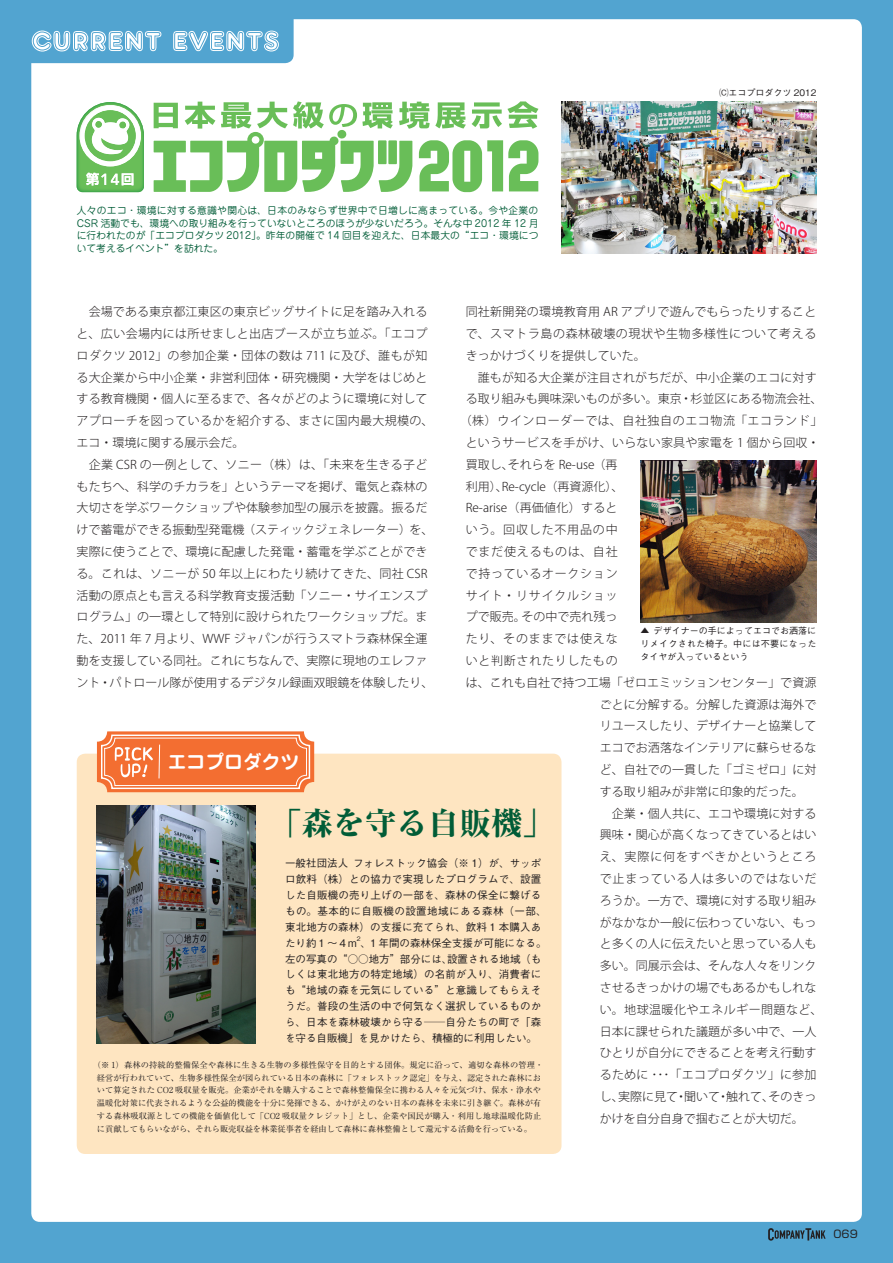
<style>
.page{position:relative;width:893px;height:1263px;background:#52a4d0}
.page>*{position:absolute;margin:0;border:0;box-sizing:border-box;transform-origin:0 0}
.t1{font:800 31.5px "Ryumin Pro";color:#015c37}
.t2{font:700 18.75px "Jun 501 Pro";color:#fff}
.t3{font:300 12px/21.8px "Koz Go Pro";letter-spacing:.01em;color:#231f20}
.t4{font:300 12px "Koz Go Pro";letter-spacing:.065em;color:#231f20}
.t5{font:300 12px "Koz Go Pro";letter-spacing:.045em;color:#231f20}
.t6{font:300 12px "Koz Go Pro";letter-spacing:.06em;color:#231f20}
.t7{font:10.65px "Shin Go Pro";color:#231f20}
.t8{font:500 10.5px/15.9px "Gothic BBB Pro";letter-spacing:.02em;color:#231f20}
.t9{font:9.75px/12.8px "Jun 201 Pro";letter-spacing:.01em;color:#015c37;text-align:justify}
.t10{font:500 9px/12.8px "Gothic BBB Pro";letter-spacing:.005em;color:#231f20;text-align:justify}
.t11{font:8.25px/12.8px "Ryumin Pro";letter-spacing:-.005em;color:#231f20}
.t12{font:500 6.15px "Gothic BBB Pro";color:#231f20}
</style>
<div class="page">
<div style="left:31px;top:19px;width:831px;height:1203px;background:#fff;border-radius:9px"></div>
<div style="left:0;top:9px;width:294px;height:54px;background:#52a4d0;border-radius:9px"></div>
<svg style="left:32px;top:31px;width:247px;height:21px"></svg>
<svg style="left:154px;top:101px;width:384px;height:91px"></svg>
<svg style="left:77px;top:102px;width:67px;height:90px"></svg>
<div style="left:77px;top:754px;width:484px;height:400px;background:#fee5c1;border-radius:9px"></div>
<img style="left:561px;top:102px;width:255px;height:151px">
<img style="left:97px;top:806px;width:159px;height:237px">
<img style="left:641px;top:461px;width:175px;height:161px">
<div style="left:97px;top:731px;width:217px;height:61px;background:#f36e31;border-radius:10px"></div>
<div style="left:101px;top:734px;width:209px;height:55px;border:1px solid #fff;border-radius:10px"></div>
<div style="left:104px;top:738px;width:203px;height:48px;border:1px solid #fff;border-radius:10px"></div>
<svg style="left:115px;top:747px;width:38px;height:30px"></svg>
<svg style="left:159px;top:744px;width:1px;height:35px"></svg>
<svg style="left:768px;top:1228px;width:58px;height:12px"></svg>
<p class="t10" style="left:720px;top:85px;width:98px">Cエコプロダクツ 2012</p>
<p class="t9" style="left:77px;top:203px;width:463px">人々のエコ・環境に対する意識や関心は、日本のみならず世界中で日増しに高まっている。今や企業のCSR 活動でも、環境への取り組みを行っていないところのほうが少ないだろう。そんな中 2012 年 12 月に行われたのが「エコプロダクツ 2012」。昨年の開催で 14 回目を迎えた、日本最大の“エコ・環境について考えるイベント”を訪れた。</p>
<p class="t3" style="left:77px;top:301px;width:358px">　会場である東京都江東区の東京ビッグサイトに足を踏み入れると、広い会場内には所せましと出店ブースが立ち並ぶ。「エコプロダクツ 2012」の参加企業・団体の数は 711 に及び、誰もが知る大企業から中小企業・非営利団体・研究機関・大学をはじめとする教育機関・個人に至るまで、各々がどのように環境に対してアプローチを図っているかを紹介する、まさに国内最大規模の、エコ・環境に関する展示会だ。</p>
<p class="t3" style="left:77px;top:454px;width:358px">　企業 CSR の一例として、ソニー（株）は、「未来を生きる子どもたちへ、科学のチカラを」というテーマを掲げ、電気と森林の大切さを学ぶワークショップや体験参加型の展示を披露。振るだけで蓄電ができる振動型発電機（スティックジェネレーター）を、実際に使うことで、環境に配慮した発電・蓄電を学ぶことができる。これは、ソニーが 50 年以上にわたり続けてきた、同社 CSR活動の原点とも言える科学教育支援活動「ソニー・サイエンスプログラム」の一環として特別に設けられたワークショップだ。また、2011 年 7 月より、WWF ジャパンが行うスマトラ森林保全運動を支援している同社。これにちなんで、実際に現地のエレファント・パトロール隊が使用するデジタル録画双眼鏡を体験したり、</p>
<p class="t3" style="left:466px;top:301px;width:352px;text-align:justify">同社新開発の環境教育用 AR アプリで遊んでもらったりすることで、スマトラ島の森林破壊の現状や生物多様性について考えるきっかけづくりを提供していた。</p>
<p class="t3" style="left:466px;top:366px;width:352px">　誰もが知る大企業が注目されがちだが、中小企業のエコに対す</p>
<p class="t3" style="left:466px;top:388px;width:358px">る取り組みも興味深いものが多い。東京・杉並区にある物流会社、</p>
<p class="t5" style="left:460px;top:413px;width:364px">（株）ウインローダーでは、自社独自のエコ物流「エコランド」</p>
<p class="t3" style="left:466px;top:432px;width:355px">というサービスを手がけ、いらない家具や家電を 1 個から回収・</p>
<p class="t3" style="left:466px;top:454px;width:153px">買取し、それらを Re-use（再</p>
<p class="t3" style="left:466px;top:475px;width:159px">利用）、Re-cycle（再資源化）、</p>
<p class="t3" style="left:466px;top:497px;width:153px">Re-arise（再価値化）すると</p>
<p class="t4" style="left:466px;top:522px;width:153px">いう。回収した不用品の中</p>
<p class="t4" style="left:466px;top:544px;width:153px">でまだ使えるものは、自社</p>
<p class="t6" style="left:466px;top:566px;width:153px">で持っているオークション</p>
<p class="t4" style="left:466px;top:587px;width:153px">サイト・リサイクルショッ</p>
<p class="t3" style="left:466px;top:606px;width:153px">プで販売。その中で売れ残っ</p>
<p class="t4" style="left:466px;top:631px;width:153px">たり、そのままでは使えな</p>
<p class="t6" style="left:466px;top:653px;width:153px">いと判断されたりしたもの</p>
<p class="t3" style="left:466px;top:672px;width:352px">は、これも自社で持つ工場「ゼロエミッションセンター」で資源</p>
<p class="t3" style="left:600px;top:693px;width:218px">ごとに分解する。分解した資源は海外で</p>
<p class="t3" style="left:600px;top:715px;width:218px">リユースしたり、デザイナーと協業して</p>
<p class="t3" style="left:600px;top:737px;width:218px">エコでお洒落なインテリアに蘇らせるな</p>
<p class="t3" style="left:600px;top:759px;width:218px">ど、自社での一貫した「ゴミゼロ」に対</p>
<p class="t3" style="left:600px;top:781px;width:205px">する取り組みが非常に印象的だった。</p>
<p class="t3" style="left:600px;top:802px;width:224px">　企業・個人共に、エコや環境に対する興味・関心が高くなってきているとはいえ、実際に何をすべきかというところで止まっている人は多いのではないだろうか。一方で、環境に対する取り組みがなかなか一般に伝わっていない、もっと多くの人に伝えたいと思っている人も多い。同展示会は、そんな人々をリンクさせるきっかけの場でもあるかもしれない。地球温暖化やエネルギー問題など、日本に課せられた議題が多い中で、一人ひとりが自分にできることを考え行動するために･･･「エコプロダクツ」に参加し、実際に見て・聞いて・触れて、そのきっかけを自分自身で掴むことが大切だ。　</p>
<p class="t10" style="left:641px;top:623px;width:177px">▲ デザイナーの手によってエコでお洒落にリメイクされた椅子。中には不要になったタイヤが入っているという</p>
<p class="t2" style="left:168px;top:747px;width:133px">エコプロダクツ</p>
<p class="t1" style="left:270px;top:798px;width:285px">「森を守る自販機」</p>
<p class="t8" style="left:285px;top:854px;width:263px">一般社団法人 フォレストック協会（※ 1）が、サッポロ飲料（株）との協力で実現したプログラムで、設置した自販機の売り上げの一部を、森林の保全に繋げるもの。基本的に自販機の設置地域にある森林（一部、東北地方の森林）の支援に充てられ、飲料 1 本購入あたり約１～４m 、１年間の森林保全支援が可能になる。</p>
<p class="t12" style="left:357px;top:934px;width:5px">2</p>
<p class="t8" style="left:285px;top:949px;width:258px;text-align:justify">左の写真の“○○地方”部分には、設置される地域（もしくは東北地方の特定地域）の名前が入り、消費者にも“地域の森を元気にしている”と意識してもらえそうだ。普段の生活の中で何気なく選択しているものから、日本を森林破壊から守る─自分たちの町で「森を守る自販機」を見かけたら、積極的に利用したい。</p>
<p class="t11" style="left:97px;top:1058px;width:448px;text-indent:-4px">（※ 1）森林の持続的整備保全や森林に生きる生物の多様性保守を目的とする団体。規定に沿って、適切な森林の管理・経営が行われていて、生物多様性保全が図られている日本の森林に「フォレストック認定」を与え、認定された森林において算定された CO2 吸収量を販売。企業がそれを購入することで森林整備保全に携わる人々を元気づけ、保水・浄水や温暖化対策に代表されるような公益的機能を十分に発揮できる、かけがえのない日本の森林を未来に引き継ぐ。森林が有する森林吸収源としての機能を価値化して「CO2 吸収量クレジット」とし、企業や国民が購入・利用し地球温暖化防止に貢献してもらいながら、それら販売収益を林業従事者を経由して森林に森林整備として還元する活動を行っている。</p>
<p class="t7" style="left:833px;top:1225px;width:26px">069</p>
</div>
